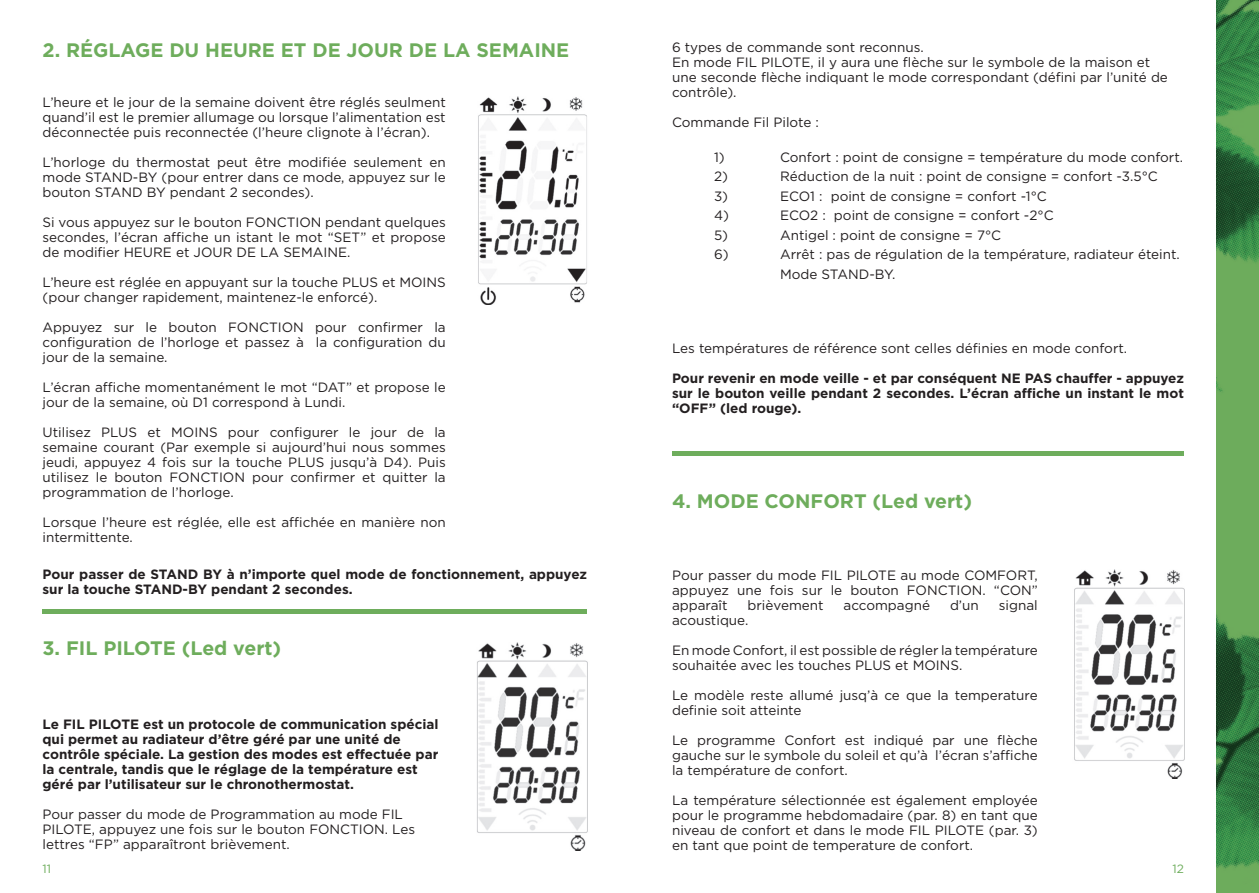
<style>
.page{position:relative;width:1259px;height:893px;background:#fff}
.page>*{position:absolute;margin:0;border:0;box-sizing:border-box;transform-origin:0 0}
.t1{font:700 19.5px "Gotham Pro";color:#6ead5c}
.t2{font:13.5px/15px "Gotham Pro";color:#231f20;text-align:justify}
.t3{font:700 13.5px/15px "Gotham Pro";color:#231f20}
.t4{font:12px "Gotham Pro";color:#6ead5c}
</style>
<div class="page">
<img style="left:1216px;top:0;width:43px;height:893px">
<img style="left:478px;top:96px;width:109px;height:208px">
<img style="left:477px;top:642px;width:111px;height:208px">
<img style="left:1074px;top:570px;width:111px;height:208px">
<hr style="left:43px;top:610px;width:544px;height:4px;background:#6ead5c">
<hr style="left:672px;top:451px;width:512px;height:4px;background:#6ead5c">
<h1 class="t1" style="left:43px;top:39px;width:528px">2. RÉGLAGE DU HEURE ET DE JOUR DE LA SEMAINE</h1>
<p class="t2" style="left:43px;top:95px;width:405px">L’heure et le jour de la semaine doivent être réglés seulment quand’il est le premier allumage ou lorsque l’alimentation est déconnectée puis reconnectée (l’heure clignote à l’écran).</p>
<p class="t2" style="left:43px;top:155px;width:405px">L’horloge du thermostat peut être modifiée seulement en mode STAND-BY (pour entrer dans ce mode, appuyez sur le bouton STAND BY pendant 2 secondes).</p>
<p class="t2" style="left:43px;top:215px;width:405px">Si vous appuyez sur le bouton FONCTION pendant quelques secondes, l’écran affiche un istant le mot “SET” et propose de modifier HEURE et JOUR DE LA SEMAINE.</p>
<p class="t2" style="left:43px;top:275px;width:405px">L’heure est réglée en appuyant sur la touche PLUS et MOINS (pour changer rapidement, maintenez-le enforcé).</p>
<p class="t2" style="left:43px;top:320px;width:405px">Appuyez sur le bouton FONCTION pour confirmer la configuration de l’horloge et passez à la configuration du jour de la semaine.</p>
<p class="t2" style="left:43px;top:380px;width:405px">L’écran affiche momentanément le mot “DAT” et propose le jour de la semaine, où D1 correspond à Lundi.</p>
<p class="t2" style="left:43px;top:425px;width:405px">Utilisez PLUS et MOINS pour configurer le jour de la semaine courant (Par exemple si aujourd’hui nous sommes jeudi, appuyez 4 fois sur la touche PLUS jusqu’à D4). Puis utilisez le bouton FONCTION pour confirmer et quitter la programmation de l’horloge.</p>
<p class="t2" style="left:43px;top:515px;width:405px">Lorsque l’heure est réglée, elle est affichée en manière non intermittente.</p>
<p class="t3" style="left:43px;top:567px;width:546px">Pour passer de STAND BY à n’importe quel mode de fonctionnement, appuyez sur la touche STAND-BY pendant 2 secondes.</p>
<h1 class="t1" style="left:43px;top:637px;width:240px">3. FIL PILOTE (Led vert)</h1>
<p class="t3" style="left:43px;top:717px;width:398px">Le FIL PILOTE est un protocole de communication spécial qui permet au radiateur d’être géré par une unité de contrôle spéciale. La gestion des modes est effectuée par la centrale, tandis que le réglage de la température est géré par l’utilisateur sur le chronothermostat.</p>
<p class="t2" style="left:43px;top:807px;width:374px;text-align:left">Pour passer du mode de Programmation au mode FIL<br>PILOTE, appuyez une fois sur le bouton FONCTION. Les lettres “FP” apparaîtront brièvement.</p>
<p class="t2" style="left:672px;top:40px;width:497px;text-align:left">6 types de commande sont reconnus.<br>En mode FIL PILOTE, il y aura une flèche sur le symbole de la maison et une seconde flèche indiquant le mode correspondant (défini par l’unité de contrôle).</p>
<p class="t2" style="left:672px;top:115px;width:148px">Commande Fil Pilote :</p>
<p class="t2" style="left:714px;top:150px;width:12px">1)</p>
<p class="t2" style="left:780px;top:150px;width:404px">Confort : point de consigne = température du mode confort.</p>
<p class="t2" style="left:714px;top:169px;width:15px">2)</p>
<p class="t2" style="left:780px;top:169px;width:379px">Réduction de la nuit : point de consigne = confort -3.5°C</p>
<p class="t2" style="left:714px;top:189px;width:16px">3)</p>
<p class="t2" style="left:780px;top:189px;width:268px">ECO1 : point de consigne = confort -1°C</p>
<p class="t2" style="left:714px;top:208px;width:16px">4)</p>
<p class="t2" style="left:780px;top:208px;width:275px">ECO2 : point de consigne = confort -2°C</p>
<p class="t2" style="left:714px;top:228px;width:16px">5)</p>
<p class="t2" style="left:780px;top:228px;width:223px">Antigel : point de consigne = 7°C</p>
<p class="t2" style="left:714px;top:247px;width:16px">6)</p>
<p class="t2" style="left:780px;top:245px;width:401px;line-height:19.5px">Arrêt : pas de régulation de la température, radiateur éteint.<br>Mode STAND-BY.</p>
<p class="t2" style="left:672px;top:340px;width:457px">Les températures de référence sont celles définies en mode confort.</p>
<p class="t3" style="left:672px;top:370px;width:513px;text-align:justify">Pour revenir en mode veille - et par conséquent NE PAS chauffer - appuyez sur le bouton veille pendant 2 secondes. L’écran affiche un instant le mot “OFF” (led rouge).</p>
<h1 class="t1" style="left:672px;top:490px;width:301px">4. MODE CONFORT (Led vert)</h1>
<p class="t2" style="left:672px;top:568px;width:367px">Pour passer du mode FIL PILOTE au mode COMFORT, appuyez une fois sur le bouton FONCTION. “CON” apparaît</p>
<p class="t2" style="left:747px;top:598px;width:78px">brièvement</p>
<p class="t2" style="left:843px;top:598px;width:88px">accompagné</p>
<p class="t2" style="left:950px;top:598px;width:30px">d’un</p>
<p class="t2" style="left:999px;top:598px;width:40px">signal</p>
<p class="t2" style="left:672px;top:613px;width:78px">acoustique.</p>
<p class="t2" style="left:672px;top:643px;width:367px">En mode Confort, il est possible de régler la température souhaitée avec les touches PLUS et MOINS.</p>
<p class="t2" style="left:672px;top:688px;width:367px">Le modèle reste allumé jusq’à ce que la temperature definie soit atteinte</p>
<p class="t2" style="left:672px;top:733px;width:367px">Le programme Confort est indiqué par une flèche gauche sur le symbole du soleil et qu’à l’écran s’affiche la température de confort.</p>
<p class="t2" style="left:672px;top:793px;width:367px">La température sélectionnée est également employée pour le programme hebdomadaire (par. 8) en tant que niveau de confort et dans le mode FIL PILOTE (par. 3) en tant que point de temperature de confort.</p>
<p class="t4" style="left:43px;top:862px;width:10px">11</p>
<p class="t4" style="left:1172px;top:862px;width:13px">12</p>
</div>
